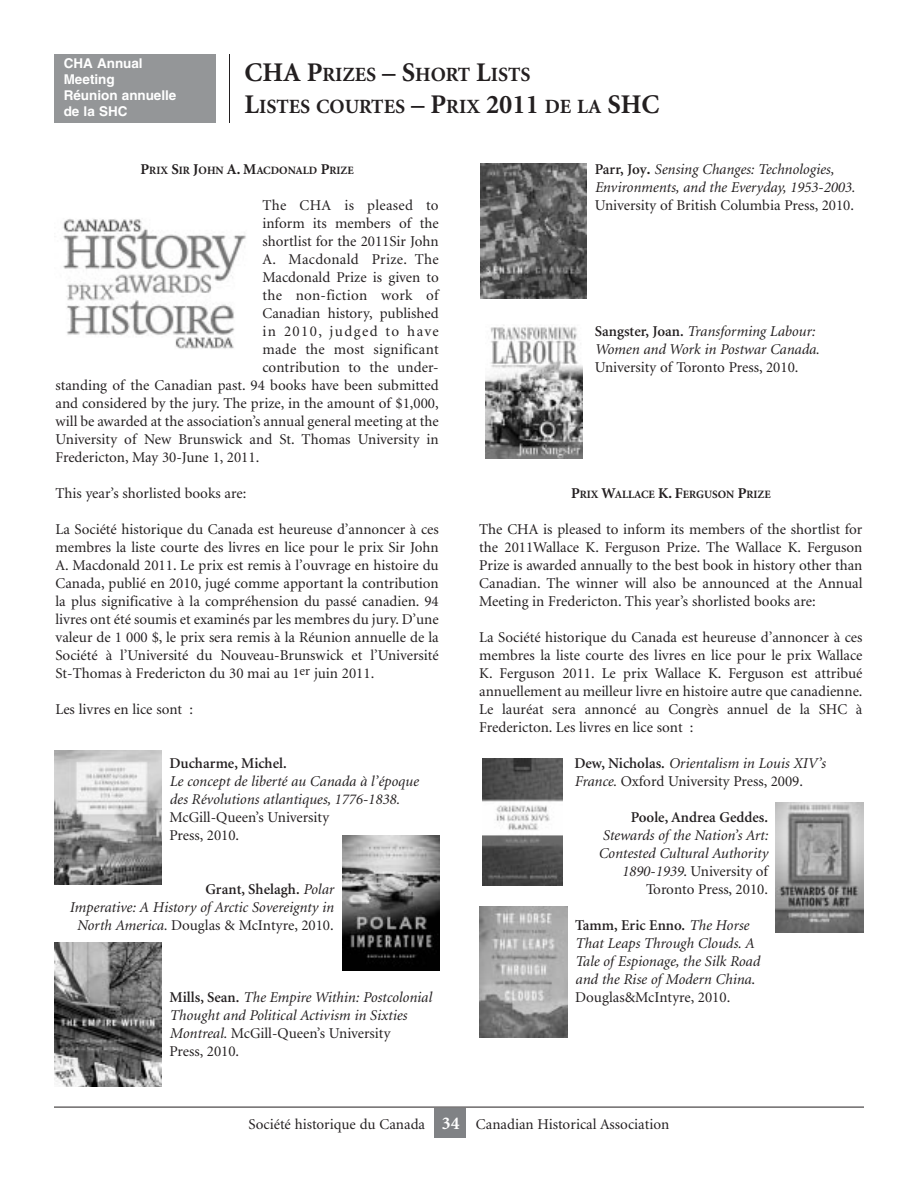
<style>
.page{position:relative;width:918px;height:1188px;background:#fff}
.page>*{position:absolute;margin:0;border:0;box-sizing:border-box;transform-origin:0 0}
.t1{font:700 20.25px/32.4px "Minion";color:#231f20}
.t2{font:15px/18px "Minion";color:#231f20;text-align:justify}
.t3{font:italic 15px/18px "Minion";color:#231f20}
.t4{font:15px "Minion";letter-spacing:.02em;color:#231f20}
.t5{font:600 15px "Minion";color:#231f20}
.t6{font:15px "Minion";letter-spacing:.095em;color:#231f20}
.t7{font:700 13.5px/16.2px "Helvetica";color:#fff}
.t8{font:700 11.25px "Minion";color:#231f20}
.s1{font-size:27px}
.s2{font-size:15px}
.s3{font-weight:600;font-style:normal}
.s4{font-style:normal}
.s5{font-weight:700;font-style:normal}
.s6{font-weight:700;font-size:18px;color:#fff}
</style>
<div class="page">
<div style="left:434px;top:1108px;width:32px;height:29px;background:#808285"></div>
<hr style="left:54px;top:1107px;width:810px;height:1px;background:#231f20">
<img style="left:54px;top:750px;width:108px;height:135px">
<img style="left:54px;top:942px;width:108px;height:145px">
<img style="left:342px;top:836px;width:98px;height:134px">
<img style="left:480px;top:164px;width:107px;height:134px">
<img style="left:776px;top:802px;width:88px;height:131px">
<img style="left:482px;top:758px;width:81px;height:128px">
<img style="left:479px;top:907px;width:89px;height:130px">
<img style="left:485px;top:325px;width:98px;height:134px">
<div style="left:54px;top:54px;width:162px;height:69px;background:#949698"></div>
<hr style="left:229px;top:54px;width:1px;height:69px;background:#231f20">
<img style="left:63px;top:219px;width:183px;height:130px">
<p class="t7" style="left:64px;top:56px;width:114px">CHA Annual<br>Meeting<br>Réunion annuelle de la SHC</p>
<h1 class="t1" style="left:244px;top:60px;width:416px"><span class="s1">CHA P</span>RIZES <span class="s1">– S</span>HORT <span class="s1">L</span>ISTS<br><span class="s1">L</span>ISTES COURTES <span class="s1">– P</span>RIX <span class="s1">2011</span> DE LA <span class="s1">SHC</span></h1>
<p class="t8" style="left:141px;top:166px;width:215px"><span class="s2">P</span>RIX <span class="s2">S</span>IR <span class="s2">J</span>OHN <span class="s2">A. M</span>ACDONALD <span class="s2">P</span>RIZE</p>
<p class="t4" style="left:262px;top:199px;width:178px">The CHA is pleased to</p>
<p class="t2" style="left:262px;top:216px;width:178px">inform its members of the</p>
<p class="t2" style="left:262px;top:234px;width:178px">shortlist for the 2011Sir John</p>
<p class="t4" style="left:262px;top:253px;width:178px">A. Macdonald Prize. The</p>
<p class="t2" style="left:262px;top:270px;width:178px">Macdonald Prize is given to</p>
<p class="t4" style="left:262px;top:289px;width:178px">the non-fiction work of</p>
<p class="t2" style="left:262px;top:306px;width:178px">Canadian history, published</p>
<p class="t6" style="left:262px;top:325px;width:178px">in 2010, judged to have</p>
<p class="t4" style="left:262px;top:343px;width:178px">made the most significant</p>
<p class="t2" style="left:262px;top:360px;width:178px">contribution to the under-</p>
<p class="t2" style="left:56px;top:378px;width:385px">standing of the Canadian past. 94 books have been submitted</p>
<p class="t2" style="left:56px;top:396px;width:385px">and considered by the jury. The prize, in the amount of $1,000,</p>
<p class="t2" style="left:56px;top:414px;width:385px">will be awarded at the association’s annual general meeting at the</p>
<p class="t2" style="left:56px;top:432px;width:385px">University of New Brunswick and St. Thomas University in</p>
<p class="t2" style="left:56px;top:450px;width:205px">Fredericton, May 30-June 1, 2011.</p>
<p class="t2" style="left:56px;top:486px;width:192px">This year’s shorlisted books are:</p>
<p class="t2" style="left:56px;top:522px;width:385px">La Société historique du Canada est heureuse d’annoncer à ces membres la liste courte des livres en lice pour le prix Sir John A. Macdonald 2011. Le prix est remis à l’ouvrage en histoire du Canada, publié en 2010, jugé comme apportant la contribution la plus significative à la compréhension du passé canadien. 94 livres ont été soumis et examinés par les membres du jury. D’une valeur de 1 000 $, le prix sera remis à la Réunion annuelle de la Société à l’Université du Nouveau-Brunswick et l’Université St-Thomas à Fredericton du 30 mai au 1<sup>er</sup> juin 2011.</p>
<p class="t2" style="left:55px;top:702px;width:139px">Les livres en lice sont :</p>
<p class="t5" style="left:169px;top:757px;width:119px">Ducharme, Michel.</p>
<p class="t3" style="left:169px;top:774px;width:251px">Le concept de liberté au Canada à l’époque des Révolutions atlantiques, 1776-1838.</p>
<p class="t2" style="left:169px;top:810px;width:161px">McGill-Queen’s University<br>Press, 2010.</p>
<p class="t3" style="left:70px;top:882px;width:266px;text-align:right"><span class="s3">Grant, Shelagh.</span> Polar<br>Imperative: A History of Arctic Sovereignty in<br>North America. <span class="s4">Douglas &amp; McIntyre, 2010.</span></p>
<p class="t3" style="left:170px;top:990px;width:264px"><span class="s3">Mills, Sean.</span> The Empire Within: Postcolonial Thought and Political Activism in Sixties Montreal. <span class="s4">McGill-Queen’s University<br>Press, 2010.</span></p>
<p class="t3" style="left:595px;top:162px;width:262px"><span class="s3">Parr, Joy</span><span class="s5">.</span> Sensing Changes: Technologies,<br>Environments, and the Everyday, 1953-2003.</p>
<p class="t2" style="left:595px;top:198px;width:261px">University of British Columbia Press, 2010.</p>
<p class="t3" style="left:595px;top:324px;width:226px"><span class="s3">Sangster, Joan.</span> Transforming Labour:<br>Women and Work in Postwar Canada.</p>
<p class="t2" style="left:595px;top:360px;width:205px">University of Toronto Press, 2010.</p>
<p class="t8" style="left:571px;top:490px;width:201px"><span class="s2">P</span>RIX <span class="s2">W</span>ALLACE <span class="s2">K. F</span>ERGUSON <span class="s2">P</span>RIZE</p>
<p class="t2" style="left:479px;top:522px;width:385px">The CHA is pleased to inform its members of the shortlist for the 2011Wallace K. Ferguson Prize. The Wallace K. Ferguson Prize is awarded annually to the best book in history other than Canadian. The winner will also be announced at the Annual Meeting in Fredericton. This year’s shorlisted books are:</p>
<p class="t2" style="left:479px;top:630px;width:385px">La Société historique du Canada est heureuse d’annoncer à ces membres la liste courte des livres en lice pour le prix Wallace K. Ferguson 2011. Le prix Wallace K. Ferguson est attribué annuellement au meilleur livre en histoire autre que canadienne.<br>Le lauréat sera annoncé au Congrès annuel de la SHC à Fredericton. Les livres en lice sont :</p>
<p class="t3" style="left:575px;top:756px;width:253px"><span class="s3">Dew, Nicholas.</span> Orientalism in Louis XIV’s<br>France. <span class="s4">Oxford University Press, 2009.</span></p>
<p class="t5" style="left:631px;top:811px;width:139px">Poole, Andrea Geddes.</p>
<p class="t3" style="left:599px;top:828px;width:171px;text-align:right">Stewards of the Nation’s Art:<br>Contested Cultural Authority<br>1890-1939<span class="s4">. University of<br>Toronto Press, 2010.</span></p>
<p class="t3" style="left:575px;top:918px;width:186px"><span class="s3">Tamm, Eric Enno.</span> The Horse<br>That Leaps Through Clouds. A<br>Tale of Espionage, the Silk Road and the Rise of Modern China<span class="s4">.<br>Douglas&amp;McIntyre, 2010.</span></p>
<p class="t2" style="left:249px;top:1116px;width:422px">Société historique du Canada <span class="s6">34</span> Canadian Historical Association</p>
</div>
